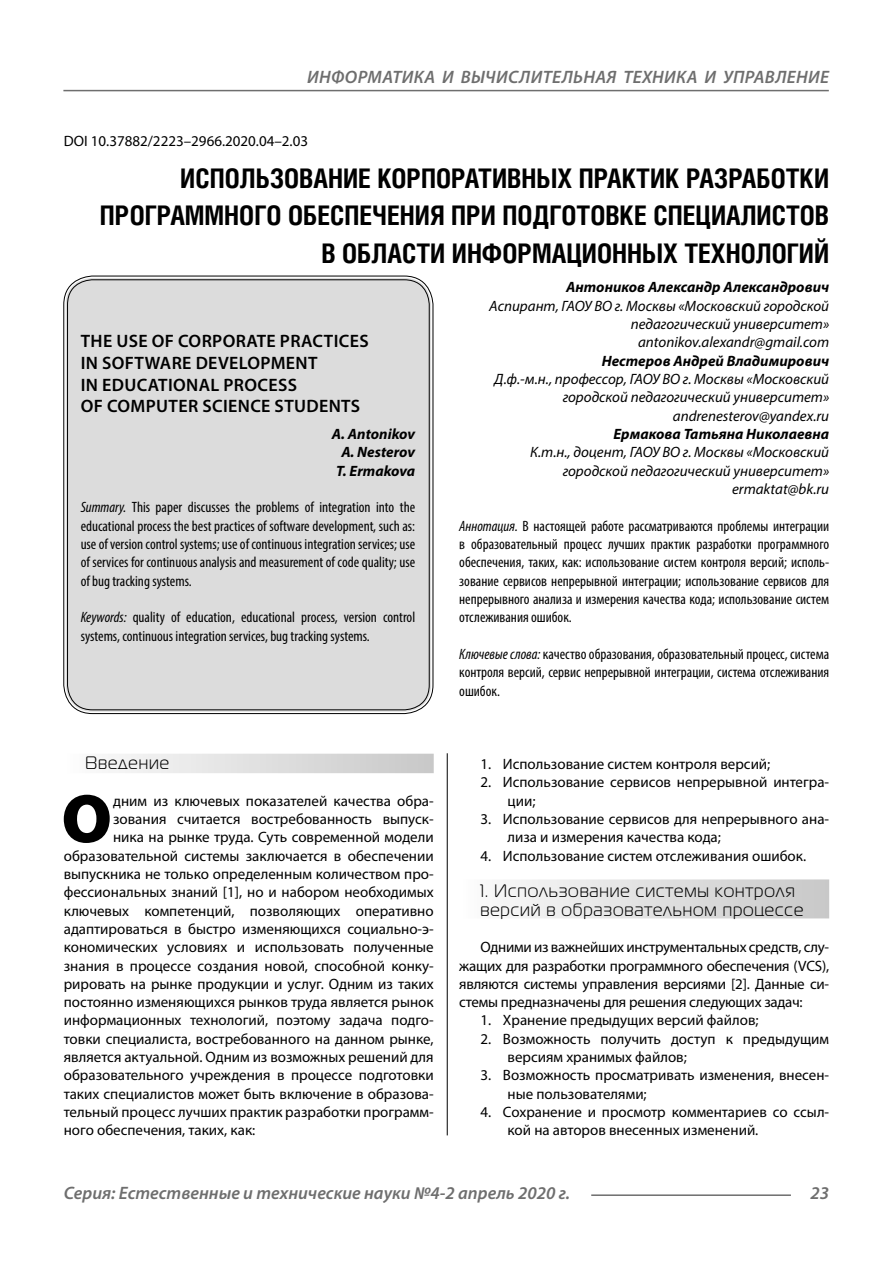
<style>
.page{position:relative;width:893px;height:1263px;background:#fff}
.page>*{position:absolute;margin:0;border:0;box-sizing:border-box;transform-origin:0 0}
.Bukvica{font:900 69.3px "Myriad Pro";color:#000}
.Header{font:700 27px/37.5px "Helios Cond C";color:#000;text-align:right}
.Sh1{font:italic 600 18px "Myriad Pro";letter-spacing:.005em;color:#6e6e6e}
.Header-eng{font:600 18px/21.6px "Myriad Pro";letter-spacing:.02em;color:#000}
.Subheader_2lines{font:18px/18.3px "Magistral C";letter-spacing:.05em;color:#000}
.Subheader{font:18px "Magistral C";letter-spacing:.05em;color:#000}
.Bukvica-2{font:15px "Myriad Pro";color:#000}
.Normal{font:15px/18.3px "Myriad Pro";color:#000}
.Annotation-rus{font:condensed 15px/18.3px "Myriad Pro";color:#000;text-align:justify}
.Annotation-eng{font:condensed 15px/18.3px "Myriad Pro";color:#000;text-align:justify}
.Author-doc{font:italic 15px/18.3px "Myriad Pro";color:#000;text-align:right}
.Author{font:italic 700 15px "Myriad Pro";color:#000}
.Author-email{font:italic 15px "Myriad Pro";color:#000}
.DOI{font:15px "Myriad Pro";color:#000}
.Author-eng{font:italic 700 15px "Myriad Pro";color:#000}
.s1{font-style:italic}
</style>
<div class="page">
<hr style="left:447px;top:751px;width:1px;height:384px;background:#000">
<div style="left:64px;top:754px;width:370px;height:19px;background:linear-gradient(to right,#fcfcfc,#c8c8c8)"></div>
<div style="left:459px;top:879px;width:370px;height:39px;background:linear-gradient(to right,#fcfcfc,#c8c8c8)"></div>
<div style="left:66px;top:278px;width:365px;height:434px;background:#dcdcdc;border-radius:27px"></div>
<hr style="left:591px;top:1194px;width:200px;height:2px;background:#6e6e6e">
<hr style="left:63px;top:90px;width:766px;height:1px;background:#6e6e6e">
<p class="Sh1" style="left:307px;top:66px;width:523px">Информатика и вычислительная техника и управление</p>
<p class="DOI" style="left:64px;top:132px;width:246px">DOI 10.37882/2223–2966.2020.04–2.03</p>
<p class="Header" style="left:100px;top:159px;width:731px">ИСПОЛЬЗОВАНИЕ КОРПОРАТИВНЫХ ПРАКТИК РАЗРАБОТКИ<br>ПРОГРАММНОГО ОБЕСПЕЧЕНИЯ ПРИ ПОДГОТОВКЕ СПЕЦИАЛИСТОВ<br>В ОБЛАСТИ ИНФОРМАЦИОННЫХ ТЕХНОЛОГИЙ</p>
<p class="Author" style="left:566px;top:278px;width:265px">Антоников Александр Александрович</p>
<p class="Author-doc" style="left:489px;top:296px;width:342px">Аспирант, ГАОУ ВО г. Москвы «Московский городской педагогический университет»</p>
<p class="Author-email" style="left:638px;top:333px;width:193px">antonikov.alexandr@gmail.com</p>
<p class="Author" style="left:602px;top:351px;width:229px">Нестеров Андрей Владимирович</p>
<p class="Author-doc" style="left:494px;top:370px;width:336px">Д.ф.-м.н., профессор, ГАОУ ВО г. Москвы «Московский городской педагогический университет»</p>
<p class="Author-email" style="left:673px;top:406px;width:158px">andrenesterov@yandex.ru</p>
<p class="Author" style="left:613px;top:424px;width:217px">Ермакова Татьяна Николаевна</p>
<p class="Author-doc" style="left:530px;top:443px;width:301px">К.т.н., доцент, ГАОУ ВО г. Москвы «Московский городской педагогический университет»</p>
<p class="Author-email" style="left:732px;top:480px;width:99px">ermaktat@bk.ru</p>
<p class="Annotation-rus" style="left:459px;top:516px;width:371px"><span class="s1">Аннотация.</span> В настоящей работе рассматриваются проблемы интеграции в образовательный процесс лучших практик разработки программного обеспечения, таких, как: использование систем контроля версий; исполь&shy;зование сервисов непрерывной интеграции; использование сервисов для непрерывного анализа и измерения качества кода; использование систем отслеживания ошибок.</p>
<p class="Annotation-rus" style="left:459px;top:645px;width:371px"><span class="s1">Ключевые слова:</span> качество образования, образовательный процесс, система контроля версий, сервис непрерывной интеграции, система отслеживания ошибок.</p>
<p class="Header-eng" style="left:81px;top:330px;width:289px">THE USE OF CORPORATE PRACTICES<br>IN SOFTWARE DEVELOPMENT<br>IN EDUCATIONAL PROCESS<br>OF COMPUTER SCIENCE STUDENTS</p>
<p class="Author-eng" style="left:332px;top:424px;width:85px">A. Antonikov</p>
<p class="Author-eng" style="left:341px;top:443px;width:75px">A. Nesterov</p>
<p class="Author-eng" style="left:336px;top:461px;width:81px">T. Ermakova</p>
<p class="Annotation-eng" style="left:81px;top:498px;width:336px"><span class="s1">Summary.</span> This paper discusses the problems of integration into the educational process the best practices of software development, such as: use of version control systems; use of continuous integration services; use of services for continuous analysis and measurement of code quality; use of bug tracking systems.</p>
<p class="Annotation-eng" style="left:81px;top:608px;width:336px"><span class="s1">Keywords:</span> quality of education, educational process, version control systems, continuous integration services, bug tracking systems.</p>
<p class="Subheader" style="left:85px;top:753px;width:86px">Введение</p>
<p class="Bukvica" style="left:61px;top:772px;width:52px">О</p>
<p class="Bukvica-2" style="left:113px;top:791px;width:322px">дним из ключевых показателей качества обра-</p>
<p class="Bukvica-2" style="left:113px;top:810px;width:322px">зования считается востребованность выпуск-</p>
<p class="Bukvica-2" style="left:113px;top:828px;width:322px">ника на рынке труда. Суть современной модели</p>
<p class="Bukvica-2" style="left:64px;top:846px;width:371px">образовательной системы заключается в обеспечении</p>
<p class="Bukvica-2" style="left:64px;top:864px;width:371px">выпускника не только определенным количеством про-</p>
<p class="Bukvica-2" style="left:64px;top:883px;width:371px">фессиональных знаний [1], но и набором необходимых</p>
<p class="Bukvica-2" style="left:64px;top:901px;width:371px">ключевых компетенций, позволяющих оперативно</p>
<p class="Bukvica-2" style="left:64px;top:919px;width:371px">адаптироваться в быстро изменяющихся социально-э-</p>
<p class="Bukvica-2" style="left:64px;top:938px;width:371px">кономических условиях и использовать полученные</p>
<p class="Bukvica-2" style="left:64px;top:956px;width:371px">знания в процессе создания новой, способной конку-</p>
<p class="Bukvica-2" style="left:64px;top:974px;width:371px">рировать на рынке продукции и услуг. Одним из таких</p>
<p class="Bukvica-2" style="left:64px;top:993px;width:371px">постоянно изменяющихся рынков труда является рынок</p>
<p class="Bukvica-2" style="left:64px;top:1011px;width:371px">информационных технологий, поэтому задача подго-</p>
<p class="Bukvica-2" style="left:64px;top:1029px;width:371px">товки специалиста, востребованного на данном рынке,</p>
<p class="Bukvica-2" style="left:64px;top:1048px;width:371px">является актуальной. Одним из возможных решений для</p>
<p class="Bukvica-2" style="left:64px;top:1066px;width:371px">образовательного учреждения в процессе подготовки</p>
<p class="Bukvica-2" style="left:64px;top:1084px;width:371px">таких специалистов может быть включение в образова-</p>
<p class="Bukvica-2" style="left:64px;top:1103px;width:371px">тельный процесс лучших практик разработки программ-</p>
<p class="Bukvica-2" style="left:64px;top:1121px;width:193px">ного обеспечения, таких, как:</p>
<p class="Normal" style="left:480px;top:754px;width:291px">1. Использование систем контроля версий;</p>
<p class="Normal" style="left:507px;top:773px;width:323px;text-indent:-27px">2. Использование сервисов непрерывной интегра&shy;ции;</p>
<p class="Normal" style="left:507px;top:809px;width:323px;text-indent:-27px">3. Использование сервисов для непрерывного ана&shy;лиза и измерения качества кода;</p>
<p class="Normal" style="left:480px;top:846px;width:327px">4. Использование систем отслеживания ошибок.</p>
<p class="Subheader_2lines" style="left:480px;top:882px;width:324px">1. Использование системы контроля версий в образовательном процессе</p>
<p class="Normal" style="left:459px;top:938px;width:371px;text-align:justify;text-indent:21px">Одними из важнейших инструментальных средств, слу&shy;жащих для разработки программного обеспечения (VCS), являются системы управления версиями [2]. Данные си&shy;стемы предназначены для решения следующих задач:</p>
<p class="Normal" style="left:480px;top:1011px;width:280px">1. Хранение предыдущих версий файлов;</p>
<p class="Normal" style="left:507px;top:1029px;width:323px;text-indent:-27px">2. Возможность получить доступ к предыдущим версиям хранимых файлов;</p>
<p class="Normal" style="left:507px;top:1066px;width:323px;text-indent:-27px">3. Возможность просматривать изменения, внесен&shy;ные пользователями;</p>
<p class="Normal" style="left:507px;top:1103px;width:323px;text-indent:-27px">4. Сохранение и просмотр комментариев со ссыл&shy;кой на авторов внесенных изменений.</p>
<p class="Sh1" style="left:64px;top:1182px;width:508px">Серия: Естественные и технические науки №4-2 апрель 2020 г.</p>
<p class="Sh1" style="left:810px;top:1182px;width:20px">23</p>
</div>
